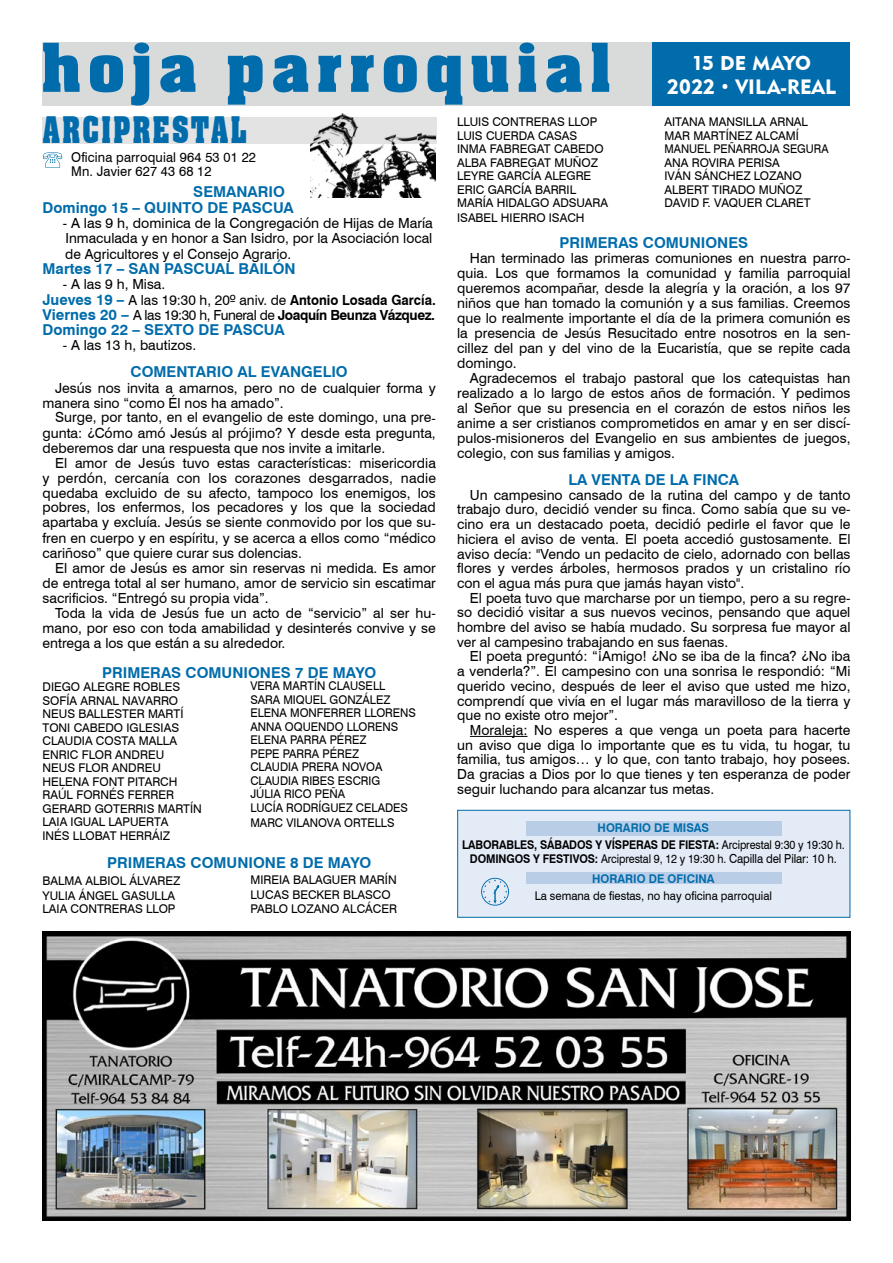
<style>
.page{position:relative;width:893px;height:1263px;background:#fff}
.page>*{position:absolute;margin:0;border:0;box-sizing:border-box;transform-origin:0 0}
.t1{font:700 66px "Aachen BT";letter-spacing:.075em;color:#006cab}
.t2{font:700 35.7px "Aachen BT";letter-spacing:.065em;color:#006cab;scale:.76 1}
.t3{font:20.7px "Geometric 415 BT Black A";color:#fff}
.t4{font:19.95px "Geometric 415 BT Black A";letter-spacing:-.03em;color:#fff}
.t5{font:700 15px/15.3px "Swiss 721 BT";color:#006cab}
.t6{font:13.95px/15px "Swiss 721 BT";color:#000;text-align:justify}
.t7{font:13.5px/14.2px "Swiss 721 BT";letter-spacing:.01em;color:#000;scale:.96 1}
.t8{font:12px/13.5px "Swiss 721 BT";color:#000}
.t9{font:12px/13.5px "Swiss 721 BT";color:#000;scale:.96 1}
.t10{font:12px/20px "Swiss 721 BT";color:#000;text-align:center;scale:.9 1}
.t11{font:700 12px/17px "Swiss 721 BT";letter-spacing:-.01em;color:#000;text-align:center;scale:.9 1}
.t12{font:12px "Swiss 721 BT";color:#000;scale:.94 1}
.s1{font-size:30px}
.s2{font-weight:700;font-size:15px;color:#006cab}
.s3{font-weight:700}
.s4{color:#006cab}
.s5{font-weight:400}
.s6{font-size:12.45px}
.s7{font-weight:700;color:#006cab}
</style>
<div class="page">
<hr style="left:470px;top:736px;width:57px;height:1px;background:#000">
<div style="left:42px;top:118px;width:394px;height:26px;background:#e3e3e4"></div>
<img style="left:311px;top:113px;width:125px;height:85px">
<svg style="left:43px;top:152px;width:19px;height:16px"></svg>
<div style="left:42px;top:43px;width:625px;height:63px;background:#d9dbdb"></div>
<div style="left:652px;top:43px;width:198px;height:63px;background:#006cab"></div>
<img style="left:43px;top:931px;width:807px;height:289px">
<div style="left:457px;top:810px;width:393px;height:108px;background:#e3ebf6;border:1px solid #006cab"></div>
<div style="left:526px;top:821px;width:255px;height:14px;background:#b9cde7"></div>
<svg style="left:481px;top:878px;width:28px;height:28px"></svg>
<div style="left:526px;top:872px;width:255px;height:12px;background:#b9cde7"></div>
<h1 class="t1" style="left:40px;top:26px;width:573px">hoja parroquial</h1>
<h3 class="t4" style="left:692px;top:50px;width:121px">15 DE MAYO</h3>
<h3 class="t3" style="left:667px;top:74px;width:170px">2022 <span class="s1">·</span> VILA-REAL</h3>
<h2 class="t2" style="left:42px;top:108px;width:271px">ARCIPRESTAL</h2>
<p class="t7" style="left:71px;top:150px;width:194px">Oficina parroquial 964 53 01 22<br>Mn. Javier 627 43 68 12</p>
<p class="t5" style="left:43px;top:184px;width:253px;text-indent:151px">SEMANARIO<br>Domingo 15 – QUINTO DE PASCUA</p>
<p class="t6" style="left:63px;top:215px;width:371px">- A las 9 h, dominica de la Congregación de Hijas de María Inmaculada y en honor a San Isidro, por la Asociación local de Agricultores y el Consejo Agrario.</p>
<p class="t5" style="left:43px;top:261px;width:255px">Martes 17 – SAN PASCUAL BAILÓN</p>
<p class="t6" style="left:43px;top:277px;width:395px;text-align:left;text-indent:20px">- A las 9 h, Misa.<br><span class="s2">Jueves 19 –</span> A las 19:30 h, 20º aniv. de <span class="s3">Antonio Losada García.<br></span><span class="s2">Viernes 20 –</span> A las 19:30 h, Funeral de <span class="s3">Joaquín Beunza Vázquez.</span></p>
<p class="t5" style="left:43px;top:322px;width:244px">Domingo 22 – SEXTO DE PASCUA</p>
<p class="t6" style="left:63px;top:338px;width:135px">- A las 13 h, bautizos.</p>
<p class="t5" style="left:131px;top:364px;width:219px">COMENTARIO AL EVANGELIO</p>
<p class="t6" style="left:43px;top:380px;width:395px;text-indent:13px">Jesús nos invita a amarnos, pero no de cualquier forma y manera sino “como Él nos ha amado”.</p>
<p class="t6" style="left:43px;top:410px;width:395px;text-indent:13px">Surge, por tanto, en el evangelio de este domingo, una pre&shy;gunta: ¿Cómo amó Jesús al prójimo? Y desde esta pregunta, deberemos dar una respuesta que nos invite a imitarle.</p>
<p class="t6" style="left:43px;top:455px;width:395px;text-indent:13px">El amor de Jesús tuvo estas características: misericordia y perdón, cercanía con los corazones desgarrados, nadie quedaba excluido de su afecto, tampoco los enemigos, los pobres, los enfermos, los pecadores y los que la sociedad apartaba y excluía. Jesús se siente conmovido por los que su&shy;fren en cuerpo y en espíritu, y se acerca a ellos como “médico cariñoso” que quiere curar sus dolencias.</p>
<p class="t6" style="left:43px;top:560px;width:395px;text-indent:13px">El amor de Jesús es amor sin reservas ni medida. Es amor de entrega total al ser humano, amor de servicio sin escatimar sacrificios. “Entregó su propia vida”.</p>
<p class="t6" style="left:43px;top:605px;width:395px;text-indent:13px">Toda la vida de Jesús fue un acto de “servicio” al ser hu&shy;mano, por eso con toda amabilidad y desinterés convive y se entrega a los que están a su alrededor.</p>
<p class="t5" style="left:102px;top:664px;width:276px">PRIMERAS COMUNIONES 7 DE MAYO</p>
<p class="t8" style="left:43px;top:680px;width:161px">DIEGO ALEGRE ROBLES<br>SOFÍA ARNAL NAVARRO<br>NEUS BALLESTER MARTÍ<br>TONI CABEDO IGLESIAS<br>CLAUDIA COSTA MALLA<br>ENRIC FLOR ANDREU<br>NEUS FLOR ANDREU<br>HELENA FONT PITARCH<br>RAÚL FORNÉS FERRER<br>GERARD GOTERRIS MARTÍN<br>LAIA IGUAL LAPUERTA<br>INÉS LLOBAT HERRÁIZ</p>
<p class="t5" style="left:107px;top:855px;width:266px">PRIMERAS COMUNIONE 8 DE MAYO</p>
<p class="t8" style="left:43px;top:873px;width:139px;line-height:15px">BALMA ALBIOL ÁLVAREZ<br>YULIA ÁNGEL GASULLA</p>
<p class="t8" style="left:43px;top:902px;width:134px">LAIA CONTRERAS LLOP</p>
<p class="t9" style="left:250px;top:679px;width:174px">VERA MARTÍN CLAUSELL<br>SARA MIQUEL GONZÁLEZ<br>ELENA MONFERRER LLORENS<br>ANNA OQUENDO LLORENS<br>ELENA PARRA PÉREZ<br>PEPE PARRA PÉREZ<br>CLAUDIA PRERA NOVOA<br>CLAUDIA RIBES ESCRIG<br>JÚLIA RICO PEÑA<br>LUCÍA RODRÍGUEZ CELADES</p>
<p class="t9" style="left:250px;top:816px;width:152px">MARC VILANOVA ORTELLS</p>
<p class="t8" style="left:250px;top:872px;width:148px;line-height:15px">MIREIA BALAGUER MARÍN<br>LUCAS BECKER BLASCO</p>
<p class="t8" style="left:250px;top:901px;width:148px">PABLO LOZANO ALCÁCER</p>
<p class="t8" style="left:664px;top:115px;width:166px">AITANA MANSILLA ARNAL<br>MAR MARTÍNEZ ALCAMÍ<br>MANUEL PEÑARROJA SEGURA<br>ANA ROVIRA PERISA<br>IVÁN SÁNCHEZ LOZANO<br>ALBERT TIRADO MUÑOZ<br>DAVID F. VAQUER CLARET</p>
<p class="t8" style="left:457px;top:115px;width:152px">LLUIS CONTRERAS LLOP<br>LUIS CUERDA CASAS<br>INMA FABREGAT CABEDO<br>ALBA FABREGAT MUÑOZ<br>LEYRE GARCÍA ALEGRE<br>ERIC GARCÍA BARRIL<br>MARÍA HIDALGO ADSUARA</p>
<p class="t8" style="left:457px;top:211px;width:129px">ISABEL HIERRO ISACH</p>
<p class="t5" style="left:559px;top:235px;width:190px">PRIMERAS COMUNIONES</p>
<p class="t6" style="left:457px;top:250px;width:395px;text-indent:13px">Han terminado las primeras comuniones en nuestra parro&shy;quia. Los que formamos la comunidad y familia parroquial queremos acompañar, desde la alegría y la oración, a los 97 niños que han tomado la comunión y a sus familias. Creemos que lo realmente importante el día de la primera comunión es la presencia de Jesús Resucitado entre nosotros en la sen&shy;cillez del pan y del vino de la Eucaristía, que se repite cada domingo.</p>
<p class="t6" style="left:457px;top:370px;width:395px;text-indent:13px">Agradecemos el trabajo pastoral que los catequistas han realizado a lo largo de estos años de formación. Y pedimos al Señor que su presencia en el corazón de estos niños les anime a ser cristianos comprometidos en amar y en ser discí&shy;pulos-misioneros del Evangelio en sus ambientes de juegos, colegio, con sus familias y amigos.</p>
<p class="t5" style="left:568px;top:472px;width:172px">LA VENTA DE LA FINCA</p>
<p class="t6" style="left:457px;top:487px;width:395px;text-indent:13px">Un campesino cansado de la rutina del campo y de tanto trabajo duro, decidió vender su finca. Como sabía que su ve&shy;cino era un destacado poeta, decidió pedirle el favor que le hiciera el aviso de venta. El poeta accedió gustosamente. El aviso decía: "Vendo un pedacito de cielo, adornado con bellas flores y verdes árboles, hermosos prados y un cristalino río con el agua más pura que jamás hayan visto".</p>
<p class="t6" style="left:457px;top:590px;width:395px;text-indent:13px">El poeta tuvo que marcharse por un tiempo, pero a su regre&shy;so decidió visitar a sus nuevos vecinos, pensando que aquel hombre del aviso se había mudado. Su sorpresa fue mayor al ver al campesino trabajando en sus faenas.</p>
<p class="t6" style="left:457px;top:649px;width:395px;text-indent:13px">El poeta preguntó: “¡Amigo! ¿No se iba de la finca? ¿No iba a venderla?”. El campesino con una sonrisa le respondió: “Mi querido vecino, después de leer el aviso que usted me hizo, comprendí que vivía en el lugar más maravilloso de la tierra y que no existe otro mejor”.</p>
<p class="t6" style="left:457px;top:722px;width:395px;text-indent:13px">Moraleja: No esperes a que venga un poeta para hacerte un aviso que diga lo importante que es tu vida, tu hogar, tu familia, tus amigos… y lo que, con tanto trabajo, hoy posees.<br>Da gracias a Dios por lo que tienes y ten esperanza de poder seguir luchando para alcanzar tus metas.</p>
<p class="t11" style="left:462px;top:819px;width:427px"><span class="s4">HORARIO DE MISAS<br></span>LABORABLES, SÁBADOS Y VÍSPERAS DE FIESTA: <span class="s5">Arciprestal 9:30 y 19:30 h.</span></p>
<p class="t10" style="left:470px;top:848px;width:409px"><span class="s3">DOMINGOS Y FESTIVOS:</span> Arciprestal 9, 12 y 19:30 h. <span class="s6">Capilla del Pilar: 10 h.<br></span><span class="s7">HORARIO DE OFICINA</span></p>
<p class="t12" style="left:535px;top:888px;width:254px">La semana de fiestas, no hay oficina parroquial</p>
</div>
